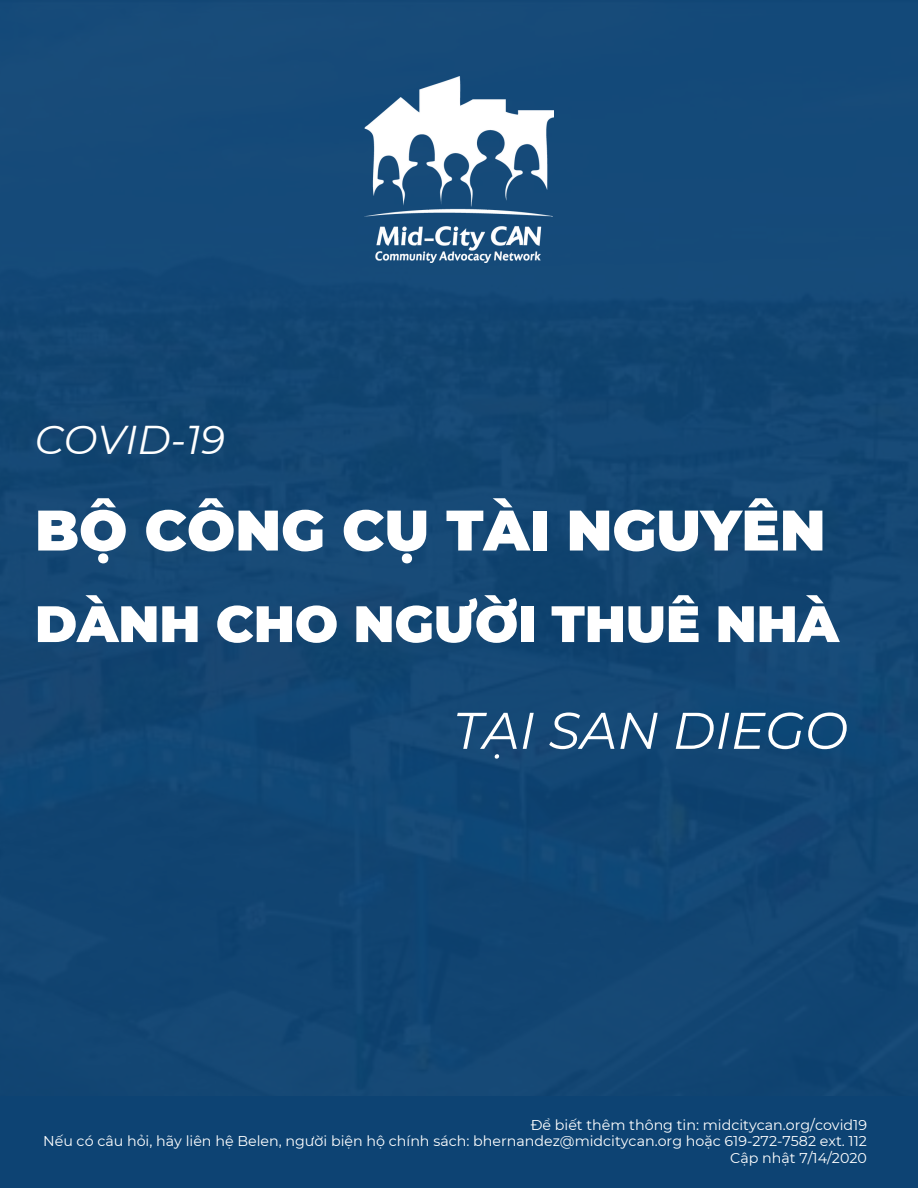
<style>
.page{position:relative;width:918px;height:1188px;background:#fff}
.page>*{position:absolute;margin:0;border:0;box-sizing:border-box;transform-origin:0 0}
.t1{font:900 57px "Montserrat";color:#fff}
.t2{font:italic 51.45px "Montserrat";color:#fff}
.t3{font:900 51.15px "Montserrat";color:#fff}
.t4{font:italic 40.2px "Montserrat";color:#fff}
.t5{font:14.25px/16px "Montserrat";color:#fff;text-align:right}
</style>
<div class="page">
<div style="left:0;top:0;width:918px;height:1096px;background:#144774"></div>
<img style="left:364px;top:77px;width:189px;height:185px">
<div style="left:0;top:1096px;width:918px;height:92px;background:#0d4373"></div>
<h3 class="t4" style="left:35px;top:415px;width:192px">COVID-19</h3>
<h1 class="t1" style="left:35px;top:495px;width:792px">BỘ CÔNG CỤ TÀI NGUYÊN</h1>
<h3 class="t3" style="left:35px;top:593px;width:805px">DÀNH CHO NGƯỜI THUÊ NHÀ</h3>
<h2 class="t2" style="left:453px;top:699px;width:397px">TẠI SAN DIEGO</h2>
<p class="t5" style="left:43px;top:1117px;width:825px">Để biết thêm thông tin: midcitycan.org/covid19<br>Nếu có câu hỏi, hãy liên hệ Belen, người biện hộ chính sách: bhernandez@midcitycan.org hoặc 619-272-7582 ext. 112<br>Cập nhật 7/14/2020</p>
</div>
